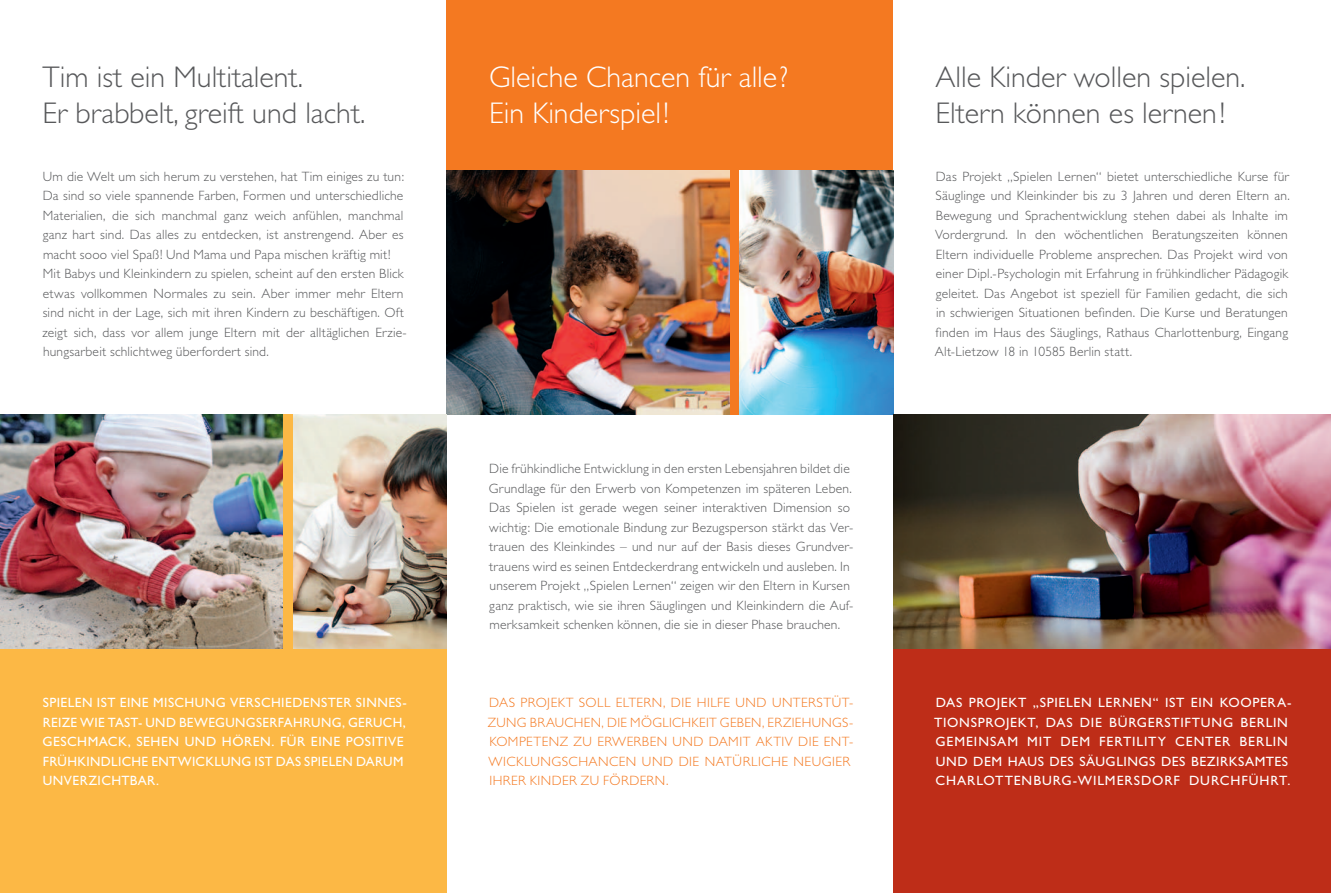
<style>
.page{position:relative;width:1331px;height:893px;background:#fff}
.page>*{position:absolute;margin:0;border:0;box-sizing:border-box;transform-origin:0 0}
.t1{font:300 30px/36px "Gill Sans";color:#57585a}
.t2{font:300 30px/36px "Gill Sans";color:#fff}
.t3{font:300 13.5px/19.5px "Gill Sans";letter-spacing:.015em;color:#57585a}
.t4{font:13.5px/19.5px "Gill Sans";letter-spacing:.04em;color:#fff}
.t5{font:300 13.5px "Gill Sans";letter-spacing:.04em;color:#f47921}
</style>
<div class="page">
<div style="left:446px;top:0;width:447px;height:415px;background:#f47921"></div>
<img style="left:446px;top:170px;width:283px;height:245px">
<img style="left:740px;top:170px;width:153px;height:245px">
<div style="left:0;top:415px;width:446px;height:478px;background:#fcb845"></div>
<div style="left:893px;top:417px;width:438px;height:476px;background:#be2d18"></div>
<img style="left:893px;top:415px;width:438px;height:234px">
<img style="left:0;top:415px;width:283px;height:234px">
<img style="left:293px;top:415px;width:153px;height:234px">
<h1 class="t1" style="left:43px;top:59px;width:324px">Tim ist ein Multitalent.<br>Er brabbelt, greift und lacht.</h1>
<h1 class="t2" style="left:489px;top:59px;width:301px">Gleiche Chancen für alle?<br>Ein Kinderspiel!</h1>
<p class="t3" style="left:42px;top:167px;width:366px">Um die Welt um sich herum zu verstehen, hat Tim einiges zu tun:<br>Da sind so viele spannende Farben, Formen und unterschiedliche Materialien, die sich manchmal ganz weich anfühlen, manchmal ganz hart sind. Das alles zu entdecken, ist anstrengend. Aber es macht sooo viel Spaß! Und Mama und Papa mischen kräftig mit!<br>Mit Babys und Kleinkindern zu spielen, scheint auf den ersten Blick etwas vollkommen Normales zu sein. Aber immer mehr Eltern sind nicht in der Lage, sich mit ihren Kindern zu beschäftigen. Oft zeigt sich, dass vor allem junge Eltern mit der alltäglichen Erzie&shy;hungsarbeit schlichtweg überfordert sind.</p>
<p class="t4" style="left:42px;top:693px;width:366px">SPIELEN IST EINE MISCH UNG VERSCH IEDENSTER SINNES-REIZE WIE TAST- UND BEWEGUNGSERFAH RUNG, GERUCH, GESCH MACK, SEH EN UND HÖREN. FÜR EINE POSITIVE FRÜH KINDLICH E ENTWICKLUNG IST DAS SPIELEN DARUM UNVERZICHTBAR.</p>
<p class="t3" style="left:489px;top:459px;width:366px">Die frühkindliche Entwicklung in den ersten Lebensjahren bildet die Grundlage für den Erwerb von Kompetenzen im späteren Leben.<br>Das Spielen ist gerade wegen seiner interaktiven Dimension so wichtig: Die emotionale Bindung zur Bezugsperson stärkt das Ver&shy;trauen des Kleinkindes – und nur auf der Basis dieses Grundver&shy;trauens wird es seinen Entdeckerdrang entwickeln und ausleben. I n unserem Projekt „Spielen Lernen“ zeigen wir den Eltern in Kursen ganz praktisch, wie sie ihren Säuglingen und Kleinkindern die Auf&shy;merksamkeit schenken können, die sie in dieser Phase brauchen.</p>
<p class="t5" style="left:489px;top:695px;width:10px">das</p>
<p class="t5" style="left:521px;top:695px;width:39px">projekt</p>
<p class="t5" style="left:579px;top:695px;width:9px">soll</p>
<p class="t5" style="left:616px;top:695px;width:102px">Eltern, die hilfe</p>
<p class="t5" style="left:735px;top:695px;width:11px">und</p>
<p class="t5" style="left:772px;top:695px;width:10px">unte</p>
<p class="t5" style="left:808px;top:695px;width:47px">rstüt-</p>
<p class="t5" style="left:488px;top:715px;width:20px">zung</p>
<p class="t5" style="left:530px;top:715px;width:27px">brauc</p>
<p class="t5" style="left:574px;top:715px;width:155px">hen, die möglichkeit geben</p>
<p class="t5" style="left:762px;top:715px;width:60px">, erziehungs</p>
<p class="t5" style="left:849px;top:715px;width:6px">-</p>
<p class="t5" style="left:489px;top:734px;width:10px">kompeten</p>
<p class="t5" style="left:560px;top:734px;width:91px">z zu erwerben</p>
<p class="t5" style="left:672px;top:734px;width:11px">und</p>
<p class="t5" style="left:709px;top:734px;width:11px">dam</p>
<p class="t5" style="left:739px;top:734px;width:26px">it akt</p>
<p class="t5" style="left:782px;top:734px;width:52px">iv die ent</p>
<p class="t5" style="left:849px;top:734px;width:6px">-</p>
<p class="t5" style="left:489px;top:754px;width:28px">wicklungsc</p>
<p class="t5" style="left:578px;top:754px;width:21px">hancen</p>
<p class="t5" style="left:642px;top:754px;width:11px">und</p>
<p class="t5" style="left:679px;top:754px;width:36px">die nat</p>
<p class="t5" style="left:733px;top:754px;width:72px">ürliche neug</p>
<p class="t5" style="left:832px;top:754px;width:20px">ier</p>
<p class="t5" style="left:489px;top:773px;width:62px">ihrer kinde</p>
<p class="t5" style="left:569px;top:773px;width:101px">r zu fördern .</p>
<h1 class="t1" style="left:935px;top:59px;width:311px">Alle Kinder wollen spielen.<br>Eltern können es lernen!</h1>
<p class="t3" style="left:935px;top:167px;width:356px">Das Projekt „Spielen Lernen“ bietet unterschiedliche Kurse für Säuglinge und Kleinkinder bis zu 3 Jahren und deren Eltern an.<br>Bewegung und Sprachentwicklung stehen dabei als I nhalte im Vordergrund. I n den wöchentlichen Beratungszeiten können Eltern individuelle Probleme ansprechen. Das Projekt wird von einer Dipl.-Psychologin mit Erfahrung in frühkindlicher Pädagogik geleitet. Das Angebot ist speziell für Familien gedacht, die sich in schwierigen Situationen befinden. Die Kurse und Beratungen finden im H aus des Säuglings, Rathaus Charlottenburg, Eingang Alt-Lietzow 18 in 10585 Berlin statt.</p>
<p class="t4" style="left:934px;top:693px;width:359px">DAS PROJEKT „SPIELEN LERNEN“ IST EIN KOOPERA-TIONSPROJEKT, DAS DIE BÜRGERSTIFTUNG BERLIN GEMEINSAM MIT DEM FERTILITY CENTER BERLIN UND DEM HAUS DES SÄUGLINGS DES BEZIRKSAMTES CHARLOTTENBURG-WILMERSDORF DURCH FÜH RT.</p>
</div>
